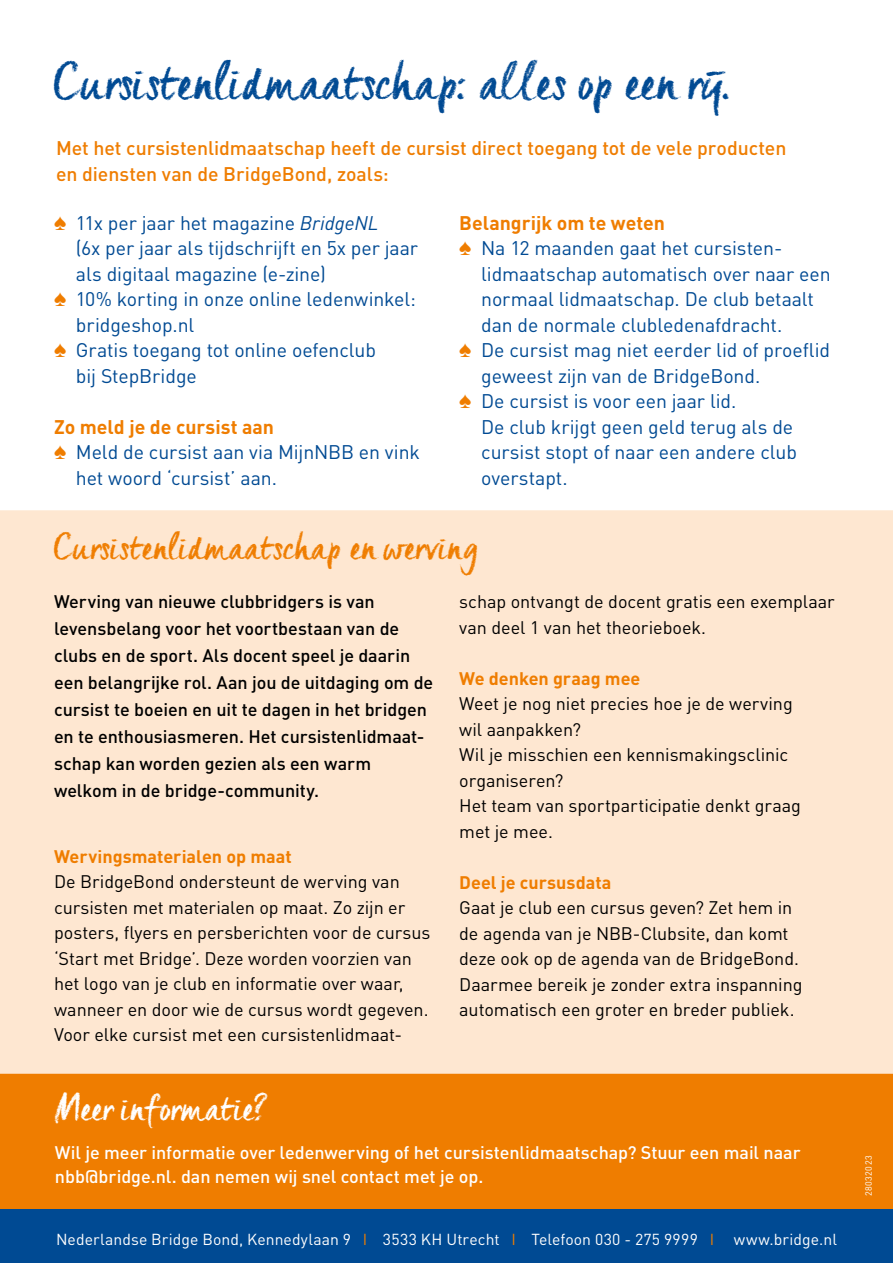
<style>
.page{position:relative;width:893px;height:1263px;background:#fff}
.page>*{position:absolute;margin:0;border:0;box-sizing:border-box;transform-origin:0 0}
.t1{font:46.5px "Creta";letter-spacing:.03em;color:#004a93}
.t2{font:33px "Creta";letter-spacing:.03em;color:#ef7d00}
.t3{font:33px "Creta";letter-spacing:.02em;color:#fff}
.t4{font:19.5px "DINOT";letter-spacing:-.005em;color:#004a93}
.t5{font:500 19.5px/25.5px "DINOT";letter-spacing:-.005em;color:#ef7d00}
.t6{font:700 19.5px "DINOT";color:#ef7d00}
.t7{font:18px/25.5px "DINOT";letter-spacing:-.005em;color:#000}
.t8{font:500 18px/27px "DINOT";letter-spacing:-.005em;color:#000}
.t9{font:500 18px/24px "DINOT";letter-spacing:-.005em;color:#fff}
.t10{font:700 18px "DINOT";color:#ef7d00}
.t11{font:15.75px "DINOT";letter-spacing:.005em;color:#fff}
.t12{font:9px "DINOT";letter-spacing:.045em;color:#fff}
.s1{color:#ef7d00}
.s2{font-style:italic}
</style>
<div class="page">
<div style="left:0;top:510px;width:893px;height:564px;background:#fee7d1"></div>
<div style="left:0;top:1209px;width:893px;height:54px;background:#004a93"></div>
<div style="left:0;top:1074px;width:893px;height:135px;background:#ef7d00"></div>
<h1 class="t1" style="left:54px;top:55px;width:679px">Cursistenlidmaatschap: alles op een rij.</h1>
<p class="t5" style="left:56px;top:135px;width:732px">Met het cursistenlidmaatschap heeft de cursist direct toegang tot de vele producten en diensten van de BridgeBond, zoals:</p>
<p class="t4" style="left:54px;top:210px;width:326px"><span class="s1">♠</span> 11x per jaar het magazine <span class="s2">BridgeNL</span></p>
<p class="t4" style="left:76px;top:236px;width:344px">(6x per jaar als tijdschrijft en 5x per jaar</p>
<p class="t4" style="left:76px;top:261px;width:251px">als digitaal magazine (e-zine)</p>
<p class="t4" style="left:54px;top:287px;width:363px"><span class="s1">♠</span> 10% korting in onze online ledenwinkel:</p>
<p class="t4" style="left:76px;top:312px;width:120px">bridgeshop.nl</p>
<p class="t4" style="left:54px;top:338px;width:323px"><span class="s1">♠</span> Gratis toegang tot online oefenclub</p>
<p class="t4" style="left:76px;top:363px;width:122px">bij StepBridge</p>
<p class="t6" style="left:54px;top:414px;width:222px">Zo meld je de cursist aan</p>
<p class="t4" style="left:54px;top:440px;width:367px"><span class="s1">♠</span> Meld de cursist aan via MijnNBB en vink</p>
<p class="t4" style="left:76px;top:465px;width:203px">het woord ‘cursist’ aan.</p>
<p class="t6" style="left:459px;top:210px;width:207px">Belangrijk om te weten</p>
<p class="t4" style="left:459px;top:236px;width:322px"><span class="s1">♠</span> Na 12 maanden gaat het cursisten-</p>
<p class="t4" style="left:481px;top:261px;width:351px">lidmaatschap automatisch over naar een</p>
<p class="t4" style="left:481px;top:287px;width:334px">normaal lidmaatschap. De club betaalt</p>
<p class="t4" style="left:481px;top:312px;width:303px">dan de normale clubledenafdracht.</p>
<p class="t4" style="left:459px;top:338px;width:372px"><span class="s1">♠</span> De cursist mag niet eerder lid of proeflid</p>
<p class="t4" style="left:481px;top:363px;width:281px">geweest zijn van de BridgeBond.</p>
<p class="t4" style="left:459px;top:389px;width:279px"><span class="s1">♠</span> De cursist is voor een jaar lid.</p>
<p class="t4" style="left:481px;top:414px;width:314px">De club krijgt geen geld terug als de</p>
<p class="t4" style="left:481px;top:440px;width:317px">cursist stopt of naar een andere club</p>
<p class="t4" style="left:481px;top:465px;width:88px">overstapt.</p>
<h2 class="t2" style="left:54px;top:528px;width:426px">Cursistenlidmaatschap en werving</h2>
<p class="t8" style="left:54px;top:588px;width:381px">Werving van nieuwe clubbridgers is van levensbelang voor het voortbestaan van de clubs en de sport. Als docent speel je daarin een belangrijke rol. Aan jou de uitdaging om de cursist te boeien en uit te dagen in het bridgen en te enthousiasmeren. Het cursistenlidmaat&shy;schap kan worden gezien als een warm welkom in de bridge-community.</p>
<p class="t7" style="left:459px;top:588px;width:377px">schap ontvangt de docent gratis een exemplaar van deel 1 van het theorieboek.</p>
<p class="t10" style="left:459px;top:666px;width:183px">We denken graag mee</p>
<p class="t7" style="left:459px;top:690px;width:343px">Weet je nog niet precies hoe je de werving wil aanpakken?<br>Wil je misschien een kennismakingsclinic organiseren?<br>Het team van sportparticipatie denkt graag met je mee.</p>
<p class="t10" style="left:459px;top:870px;width:154px">Deel je cursusdata</p>
<p class="t7" style="left:459px;top:894px;width:345px">Gaat je club een cursus geven? Zet hem in de agenda van je NBB-Clubsite, dan komt deze ook op de agenda van de BridgeBond.<br>Daarmee bereik je zonder extra inspanning automatisch een groter en breder publiek.</p>
<p class="t10" style="left:54px;top:844px;width:239px">Wervingsmaterialen op maat</p>
<p class="t7" style="left:54px;top:868px;width:378px">De BridgeBond ondersteunt de werving van cursisten met materialen op maat. Zo zijn er posters, flyers en persberichten voor de cursus ‘Start met Bridge’. Deze worden voorzien van het logo van je club en informatie over waar, wanneer en door wie de cursus wordt gegeven.<br>Voor elke cursist met een cursistenlidmaat-</p>
<h2 class="t3" style="left:55px;top:1089px;width:216px">Meer informatie?</h2>
<p class="t9" style="left:55px;top:1140px;width:747px">Wil je meer informatie over ledenwerving of het cursistenlidmaatschap? Stuur een mail naar nbb@bridge.nl. dan nemen wij snel contact met je op.</p>
<p class="t11" style="left:56px;top:1230px;width:782px">Nederlandse Bridge Bond, Kennedylaan 9 <span class="s1">I</span> 3533 KH Utrecht <span class="s1">I</span> Telefoon 030 - 275 9999 <span class="s1">I</span> www.bridge.nl</p>
<p class="t12" style="left:863px;top:1196px;width:42px;rotate:-90deg">28032023</p>
</div>
